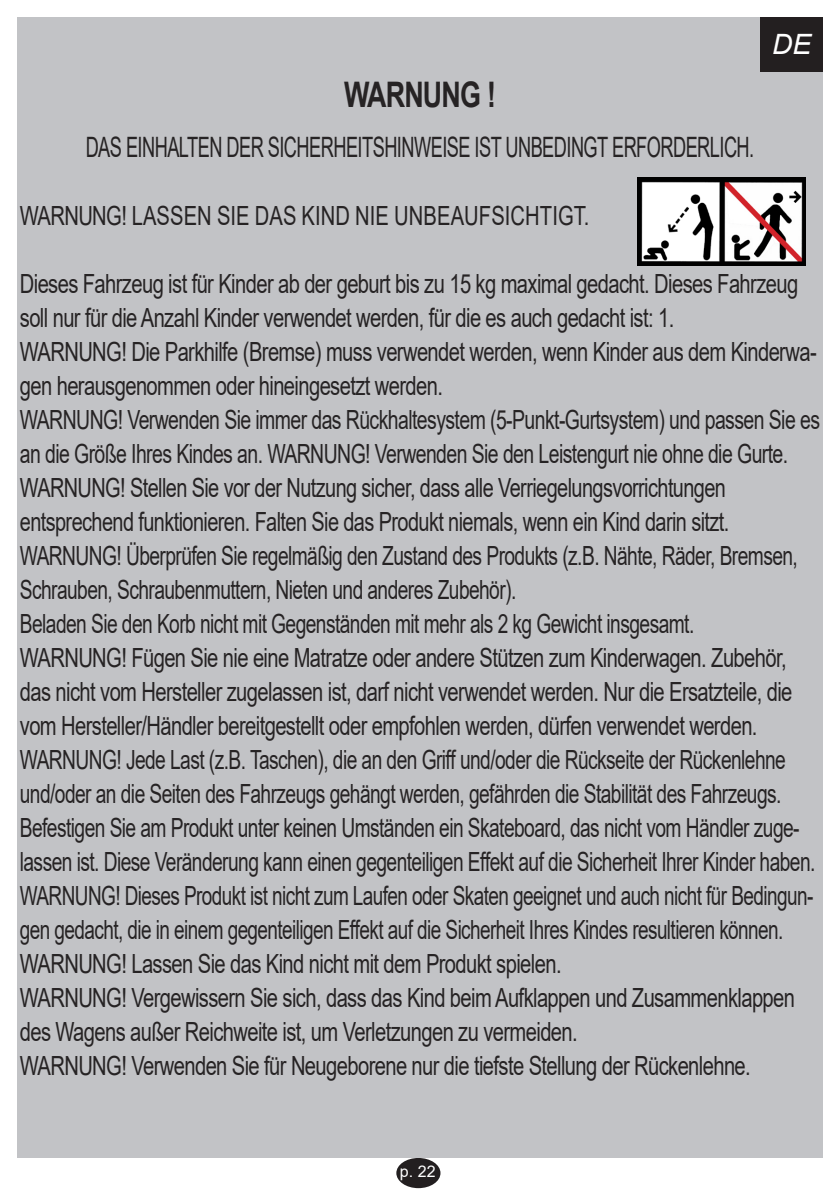
<style>
.page{position:relative;width:840px;height:1191px;background:#fff}
.page>*{position:absolute;margin:0;border:0;box-sizing:border-box;transform-origin:0 0}
.t1{font:700 35.2px "Arial";letter-spacing:-.03em;color:#262324;scale:.76 1}
.t2{font:28px "Arial";letter-spacing:-.03em;color:#262324;scale:.65 1}
.t3{font:italic 28px "Arial";color:#fff}
.t4{font:26.4px/34px "Arial";letter-spacing:-.03em;color:#262324;scale:.76 1}
.t5{font:26.4px/34px "Arial";letter-spacing:-.03em;color:#262324;scale:.73 1}
.t6{font:26.4px/34px "Arial";letter-spacing:-.03em;color:#262324;scale:.72 1}
.t7{font:26.4px/34px "Arial";letter-spacing:-.03em;color:#262324;scale:.74 1}
.t8{font:26.4px/34px "Arial";letter-spacing:-.03em;color:#262324;scale:.75 1}
.t9{font:26.4px "Arial";letter-spacing:.005em;color:#262324;scale:.76 1}
.t10{font:16px "Arial";color:#fff}
</style>
<div class="page">
<div style="left:396px;top:1158px;width:44px;height:30px;background:#231f20;border-radius:50%"></div>
<div style="left:17px;top:17px;width:805px;height:1141px;background:#c2c3c6"></div>
<div style="left:760px;top:17px;width:62px;height:54px;background:#231f20"></div>
<img style="left:637px;top:177px;width:168px;height:89px">
<p class="t1" style="left:344px;top:70px;width:201px">WARNUNG !</p>
<p class="t2" style="left:86px;top:128px;width:1029px">DAS EINHALTEN DER SICHERHEITSHINWEISE IST UNBEDINGT ERFORDERLICH.</p>
<p class="t9" style="left:20px;top:197px;width:750px">WARNUNG! LASSEN SIE DAS KIND NIE UNBEAUFSICHTIGT.</p>
<p class="t3" style="left:771px;top:26px;width:40px">DE</p>
<p class="t3" style="left:773px;top:26px;width:37px">NL</p>
<p class="t4" style="left:20px;top:266px;width:1025px">Dieses Fahrzeug ist für Kinder ab der geburt bis zu 15 kg maximal gedacht. Dieses Fahrzeug soll nur für die Anzahl Kinder verwendet werden, für die es auch gedacht ist: 1.</p>
<p class="t4" style="left:20px;top:334px;width:1049px">WARNUNG! Die Parkhilfe (Bremse) muss verwendet werden, wenn Kinder aus dem Kinderwa&shy;gen herausgenommen oder hineingesetzt werden.</p>
<p class="t7" style="left:20px;top:402px;width:1082px">WARNUNG! Verwenden Sie immer das Rückhaltesystem (5-Punkt-Gurtsystem) und passen Sie es an die Größe Ihres Kindes an. WARNUNG! Verwenden Sie den Leistengurt nie ohne die Gurte.</p>
<p class="t8" style="left:20px;top:470px;width:946px">WARNUNG! Stellen Sie vor der Nutzung sicher, dass alle Verriegelungsvorrichtungen entsprechend funktionieren. Falten Sie das Produkt niemals, wenn ein Kind darin sitzt.</p>
<p class="t5" style="left:20px;top:538px;width:1066px">WARNUNG! Überprüfen Sie regelmäßig den Zustand des Produkts (z.B. Nähte, Räder, Bremsen,<br>Schrauben, Schraubenmuttern, Nieten und anderes Zubehör).</p>
<p class="t5" style="left:20px;top:606px;width:924px">Beladen Sie den Korb nicht mit Gegenständen mit mehr als 2 kg Gewicht insgesamt.</p>
<p class="t4" style="left:20px;top:640px;width:1017px">WARNUNG! Fügen Sie nie eine Matratze oder andere Stützen zum Kinderwagen. Zubehör, das nicht vom Hersteller zugelassen ist, darf nicht verwendet werden. Nur die Ersatzteile, die vom Hersteller/Händler bereitgestellt oder empfohlen werden, dürfen verwendet werden.</p>
<p class="t5" style="left:20px;top:742px;width:1090px">WARNUNG! Jede Last (z.B. Taschen), die an den Griff und/oder die Rückseite der Rückenlehne und/oder an die Seiten des Fahrzeugs gehängt werden, gefährden die Stabilität des Fahrzeugs.<br>Befestigen Sie am Produkt unter keinen Umständen ein Skateboard, das nicht vom Händler zuge&shy;lassen ist. Diese Veränderung kann einen gegenteiligen Effekt auf die Sicherheit Ihrer Kinder haben.</p>
<p class="t6" style="left:20px;top:878px;width:1102px">WARNUNG! Dieses Produkt ist nicht zum Laufen oder Skaten geeignet und auch nicht für Bedingun&shy;gen gedacht, die in einem gegenteiligen Effekt auf die Sicherheit Ihres Kindes resultieren können.</p>
<p class="t4" style="left:20px;top:946px;width:714px">WARNUNG! Lassen Sie das Kind nicht mit dem Produkt spielen.</p>
<p class="t4" style="left:20px;top:980px;width:1020px">WARNUNG! Vergewissern Sie sich, dass das Kind beim Aufklappen und Zusammenklappen des Wagens außer Reichweite ist, um Verletzungen zu vermeiden.</p>
<p class="t4" style="left:20px;top:1048px;width:962px">WARNUNG! Verwenden Sie für Neugeborene nur die tiefste Stellung der Rückenlehne.</p>
<p class="t10" style="left:400px;top:1160px;width:37px">p. 22</p>
</div>
